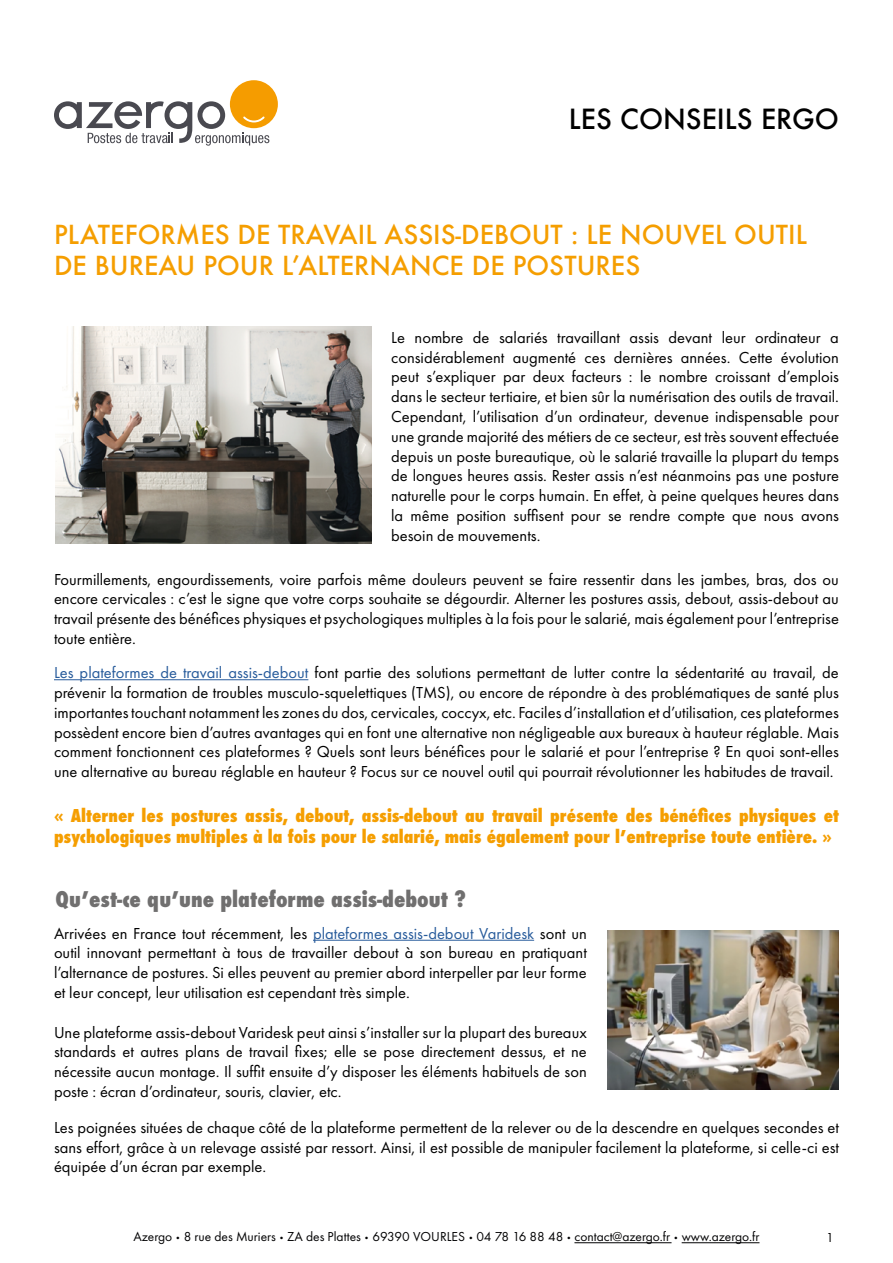
<style>
.page{position:relative;width:893px;height:1263px;background:#fff}
.page>*{position:absolute;margin:0;border:0;box-sizing:border-box;transform-origin:0 0}
.t1{font:500 27px "Futura";color:#000}
.t2{font:500 25.5px/30.6px "Futura";color:#f59e00}
.t3{font:800 condensed 21px "Futura";color:#706f6f}
.t4{font:800 condensed 17.25px/20.7px "Futura";color:#f59e00}
.t5{font:16.5px/19.8px "Futura PT";color:#000;text-align:justify}
.t6{font:13.5px "Futura PT";color:#020203}
.t7{font:13.5px "Futura PT";color:#000}
.s1{color:#275b9b}
.s2{font-weight:300;font-size:9px}
</style>
<div class="page">
<hr style="left:574px;top:1242px;width:97px;height:1px;background:#020203">
<hr style="left:682px;top:1242px;width:77px;height:1px;background:#020203">
<div style="left:230px;top:80px;width:48px;height:48px;background:#f59c00;border-radius:50%"></div>
<svg style="left:54px;top:101px;width:215px;height:45px"></svg>
<hr style="left:54px;top:679px;width:254px;height:1px;background:#275b9b">
<hr style="left:313px;top:940px;width:221px;height:1px;background:#275b9b">
<img style="left:56px;top:326px;width:316px;height:217px">
<img style="left:608px;top:930px;width:231px;height:159px">
<h1 class="t1" style="left:569px;top:100px;width:272px">LES CONSEILS ERGO</h1>
<h2 class="t2" style="left:54px;top:219px;width:755px">PLATEFORMES DE TRAVAIL ASSIS-DEBOUT : LE NOUVEL OUTIL<br>DE BUREAU POUR L’ALTERNANCE DE POSTURES</h2>
<p class="t5" style="left:391px;top:327px;width:449px">Le nombre de salariés travaillant assis devant leur ordinateur a considérablement augmenté ces dernières années. Cette évolution peut s’expliquer par deux facteurs : le nombre croissant d’emplois dans le secteur tertiaire, et bien sûr la numérisation des outils de travail.<br>Cependant, l’utilisation d’un ordinateur, devenue indispensable pour une grande majorité des métiers de ce secteur, est très souvent effectuée depuis un poste bureautique, où le salarié travaille la plupart du temps de longues heures assis. Rester assis n’est néanmoins pas une posture naturelle pour le corps humain. En effet, à peine quelques heures dans la même position suffisent pour se rendre compte que nous avons besoin de mouvements.</p>
<p class="t5" style="left:54px;top:569px;width:786px">Fourmillements, engourdissements, voire parfois même douleurs peuvent se faire ressentir dans les jambes, bras, dos ou encore cervicales : c’est le signe que votre corps souhaite se dégourdir. Alterner les postures assis, debout, assis-debout au travail présente des bénéfices physiques et psychologiques multiples à la fois pour le salarié, mais également pour l’entreprise toute entière.</p>
<p class="t5" style="left:54px;top:663px;width:786px"><span class="s1">Les plateformes de travail assis-debout</span> font partie des solutions permettant de lutter contre la sédentarité au travail, de prévenir la formation de troubles musculo-squelettiques (TMS), ou encore de répondre à des problématiques de santé plus importantes touchant notamment les zones du dos, cervicales, coccyx, etc. Faciles d’installation et d’utilisation, ces plateformes possèdent encore bien d’autres avantages qui en font une alternative non négligeable aux bureaux à hauteur réglable. Mais comment fonctionnent ces plateformes ? Quels sont leurs bénéfices pour le salarié et pour l’entreprise ? En quoi sont-elles une alternative au bureau réglable en hauteur ? Focus sur ce nouvel outil qui pourrait révolutionner les habitudes de travail.</p>
<p class="t4" style="left:54px;top:805px;width:786px">« Alterner les postures assis, debout, assis-debout au travail présente des bénéfices physiques et psychologiques multiples à la fois pour le salarié, mais également pour l’entreprise toute entière. »</p>
<p class="t3" style="left:56px;top:885px;width:412px">Qu’est-ce qu’une plateforme assis-debout ?</p>
<p class="t5" style="left:54px;top:923px;width:534px">Arrivées en France tout récemment, les <span class="s1">plateformes assis-debout Varidesk</span> sont un outil innovant permettant à tous de travailler debout à son bureau en pratiquant l’alternance de postures. Si elles peuvent au premier abord interpeller par leur forme et leur concept, leur utilisation est cependant très simple.</p>
<p class="t5" style="left:54px;top:1022px;width:534px">Une plateforme assis-debout Varidesk peut ainsi s’installer sur la plupart des bureaux standards et autres plans de travail fixes; elle se pose directement dessus, et ne nécessite aucun montage. Il suffit ensuite d’y disposer les éléments habituels de son poste : écran d’ordinateur, souris, clavier, etc.</p>
<p class="t5" style="left:54px;top:1117px;width:787px">Les poignées situées de chaque côté de la plateforme permettent de la relever ou de la descendre en quelques secondes et sans effort, grâce à un relevage assisté par ressort. Ainsi, il est possible de manipuler facilement la plateforme, si celle-ci est équipée d’un écran par exemple.</p>
<p class="t6" style="left:133px;top:1229px;width:627px">Azergo<span class="s2">•</span>8 rue des Muriers<span class="s2">•</span>ZA des Plattes<span class="s2">•</span>69390 VOURLES<span class="s2">•</span>04 78 16 88 48<span class="s2">•</span>contact@azergo.fr<span class="s2">•</span>www.azergo.fr</p>
<p class="t7" style="left:826px;top:1229px;width:9px">1</p>
</div>
